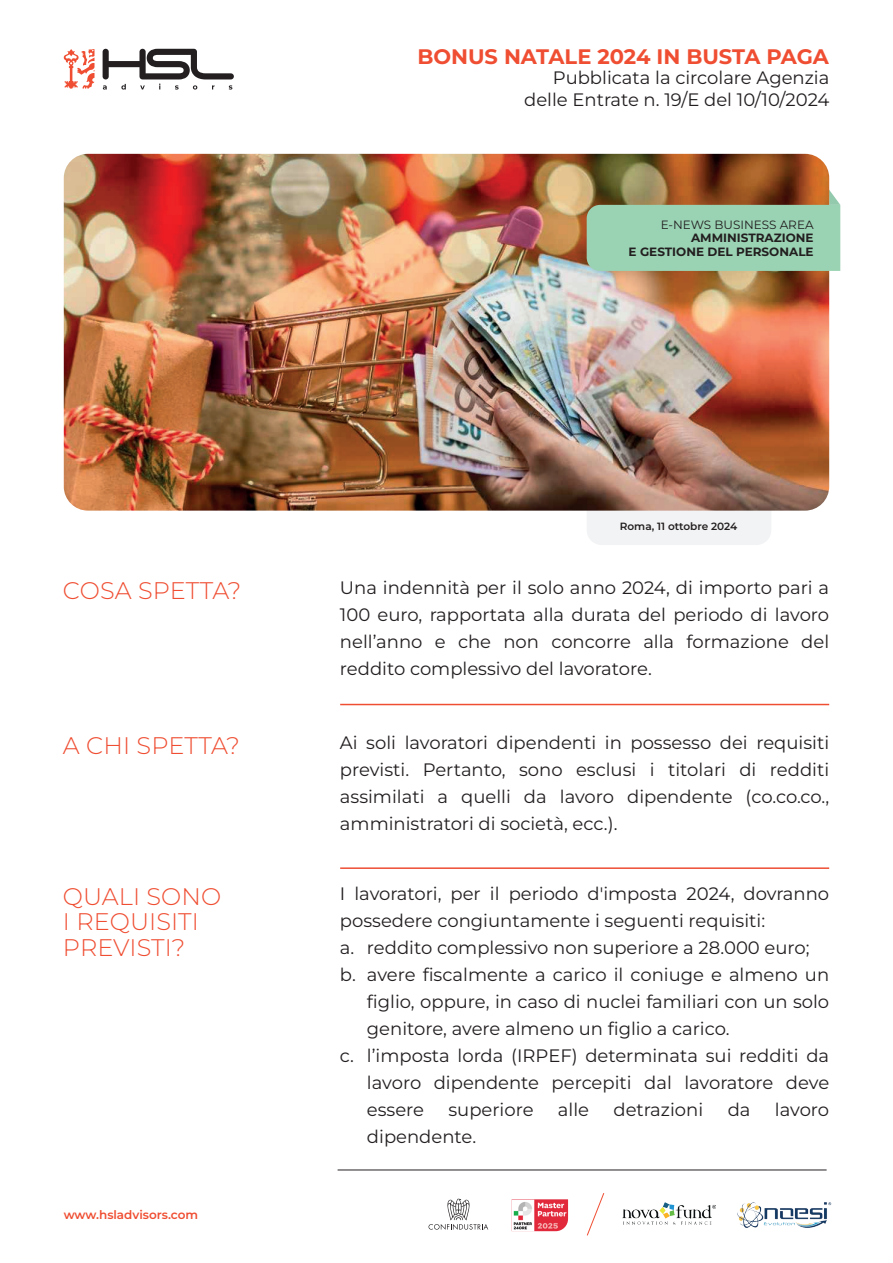
<style>
.page{position:relative;width:893px;height:1263px;background:#fff}
.page>*{position:absolute;margin:0;border:0;box-sizing:border-box;transform-origin:0 0}
.t1{font:300 24px/25.5px "Montserrat";letter-spacing:.005em;color:#ef4e32}
.t2{font:700 21px "Montserrat";color:#ef4e32}
.t3{font:18px/27px "Montserrat";color:#231f20;text-align:justify}
.t4{font:700 12px/13.5px "Montserrat";color:#231f20;text-align:right}
.t5{font:600 12px "Montserrat";color:#ef4e32}
.t6{font:12px "Montserrat";color:#231f20}
.t7{font:600 10.5px "Montserrat";color:#231f20}
</style>
<div class="page">
<div style="left:587px;top:480px;width:184px;height:65px;background:#f2f3f4;border-radius:15px"></div>
<img style="left:64px;top:154px;width:765px;height:357px">
<svg style="left:64px;top:49px;width:30px;height:40px"></svg>
<svg style="left:103px;top:49px;width:131px;height:41px"></svg>
<hr style="left:340px;top:704px;width:489px;height:1px;background:#ef4e32">
<hr style="left:340px;top:867px;width:489px;height:2px;background:#ef4e32">
<svg style="left:428px;top:1199px;width:60px;height:31px"></svg>
<img style="left:512px;top:1199px;width:56px;height:32px">
<img style="left:737px;top:1202px;width:95px;height:26px">
<img style="left:623px;top:1203px;width:93px;height:22px">
<svg style="left:586px;top:1193px;width:19px;height:43px"></svg>
<hr style="left:338px;top:1169px;width:489px;height:1px;background:#231f20">
<svg style="left:587px;top:190px;width:253px;height:81px;background:#97bc9b"></svg>
<p class="t2" style="left:417px;top:41px;width:413px">BONUS NATALE 2024 IN BUSTA PAGA</p>
<p class="t3" style="left:524px;top:66px;width:307px;line-height:22.5px;text-align:right">Pubblicata la circolare Agenzia delle Entrate n. 19/E del 10/10/2024</p>
<p class="t6" style="left:661px;top:216px;width:154px">E-NEWS BUSINESS AREA</p>
<p class="t4" style="left:629px;top:230px;width:187px">AMMINISTRAZIONE<br>E GESTIONE DEL PERSONALE</p>
<p class="t7" style="left:620px;top:519px;width:119px">Roma, 11 ottobre 2024</p>
<h1 class="t1" style="left:63px;top:577px;width:180px">COSA SPETTA?</h1>
<p class="t3" style="left:340px;top:574px;width:491px">Una indennità per il solo anno 2024, di importo pari a 100 euro, rapportata alla durata del periodo di lavoro nell’anno e che non concorre alla formazione del reddito complessivo del lavoratore.</p>
<h1 class="t1" style="left:63px;top:731px;width:178px">A CHI SPETTA?</h1>
<p class="t3" style="left:340px;top:728px;width:491px">Ai soli lavoratori dipendenti in possesso dei requisiti previsti. Pertanto, sono esclusi i titolari di redditi assimilati a quelli da lavoro dipendente (co.co.co., amministratori di società, ecc.).</p>
<h1 class="t1" style="left:63px;top:883px;width:160px">QUALI SONO<br>I REQUISITI<br>PREVISTI?</h1>
<p class="t3" style="left:340px;top:879px;width:491px">I lavoratori, per il periodo d'imposta 2024, dovranno</p>
<p class="t3" style="left:340px;top:906px;width:427px">possedere congiuntamente i seguenti requisiti:</p>
<p class="t3" style="left:340px;top:933px;width:471px">a. reddito complessivo non superiore a 28.000 euro;</p>
<p class="t3" style="left:340px;top:960px;width:491px">b. avere fiscalmente a carico il coniuge e almeno un</p>
<p class="t3" style="left:367px;top:987px;width:464px">figlio, oppure, in caso di nuclei familiari con un solo</p>
<p class="t3" style="left:367px;top:1014px;width:364px">genitore, avere almeno un figlio a carico.</p>
<p class="t3" style="left:340px;top:1041px;width:491px">c. l’imposta lorda (IRPEF) determinata sui redditi da</p>
<p class="t3" style="left:367px;top:1068px;width:464px">lavoro dipendente percepiti dal lavoratore deve</p>
<p class="t3" style="left:367px;top:1095px;width:59px">essere</p>
<p class="t3" style="left:449px;top:1095px;width:87px">superiore</p>
<p class="t3" style="left:558px;top:1095px;width:33px">alle</p>
<p class="t3" style="left:613px;top:1095px;width:91px">detrazioni</p>
<p class="t3" style="left:728px;top:1095px;width:24px">da</p>
<p class="t3" style="left:775px;top:1095px;width:56px">lavoro</p>
<p class="t3" style="left:367px;top:1122px;width:111px">dipendente.</p>
<p class="t5" style="left:64px;top:1206px;width:136px">www.hsladvisors.com</p>
</div>
